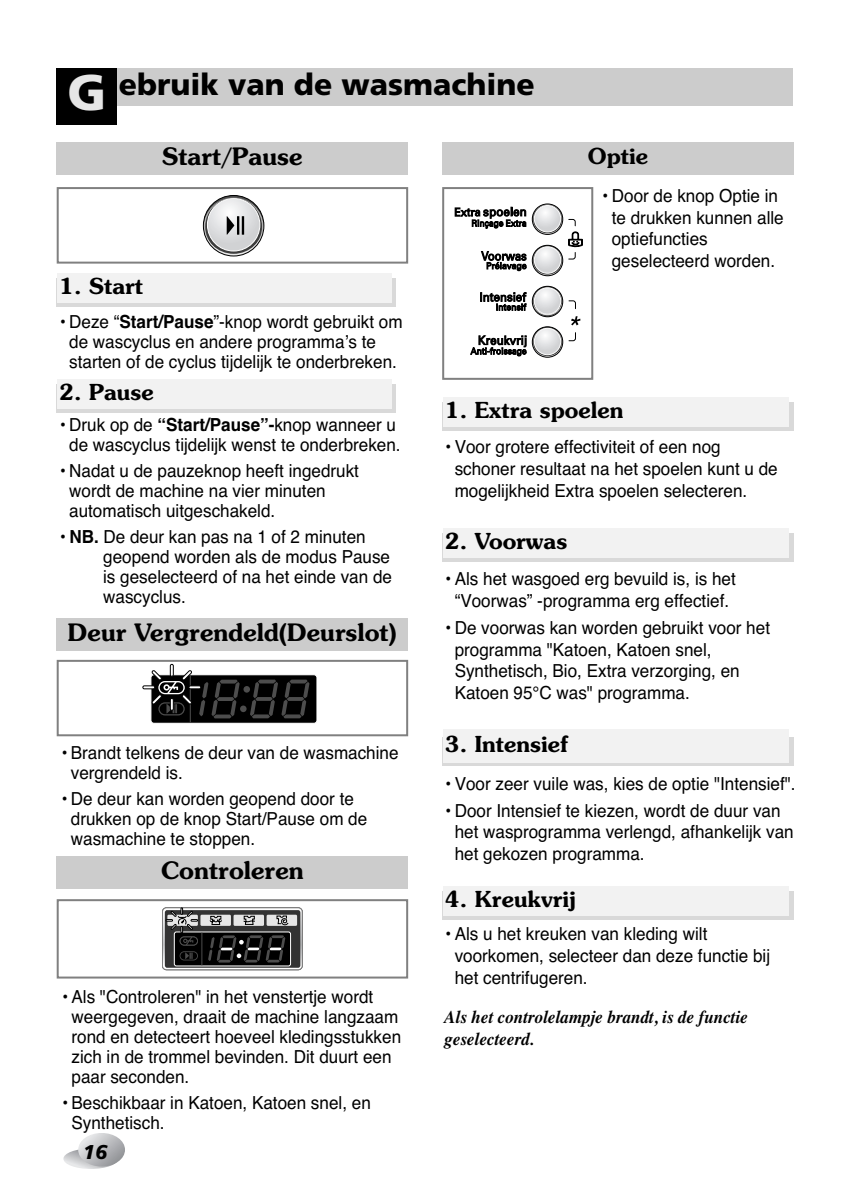
<style>
.page{position:relative;width:850px;height:1190px;background:#fff}
.page>*{position:absolute;margin:0;border:0;box-sizing:border-box;transform-origin:0 0}
.t1{font:900 30px "Frutiger";color:#000}
.t2{font:600 24px "Souvenir";color:#000}
.t3{font:600 22px "Souvenir";color:#000}
.t4{font:italic 900 20px "Frutiger";color:#000}
.t5{font:18px/20px "Helvetica";color:#000;scale:.95 1}
.t6{font:italic 700 18px/21.6px "Times";color:#000;scale:.95 1}
.s1{font-size:50px;color:#e6e6e6}
.s2{font-weight:700}
</style>
<div class="page">
<svg style="left:63px;top:1149px;width:55px;height:20px"></svg>
<svg style="left:78px;top:1134px;width:47px;height:33px"></svg>
<div style="left:57px;top:68px;width:736px;height:37px;background:#ccc"></div>
<div style="left:57px;top:68px;width:60px;height:57px;background:#000"></div>
<div style="left:442px;top:142px;width:352px;height:33px;background:#ccc"></div>
<div style="left:442px;top:533px;width:352px;height:29px;background:linear-gradient(to right,#e6e6e6,#e5e5e5)"></div>
<div style="left:443px;top:528px;width:346px;height:29px;background:#f2f2f2"></div>
<div style="left:442px;top:737px;width:352px;height:29px;background:linear-gradient(to right,#d9d9d9,#d9d9d9)"></div>
<div style="left:443px;top:729px;width:346px;height:33px;background:#f2f2f2"></div>
<div style="left:442px;top:891px;width:352px;height:29px;background:#d9d9d9"></div>
<div style="left:443px;top:886px;width:346px;height:30px;background:#f2f2f2"></div>
<div style="left:442px;top:402px;width:352px;height:29px;background:linear-gradient(to right,#e6e6e6,#e5e5e5)"></div>
<div style="left:443px;top:397px;width:346px;height:29px;background:#f2f2f2"></div>
<div style="left:532px;top:204px;width:31px;height:31px;border:1px solid #000;border-radius:50%"></div>
<svg style="left:532px;top:205px;width:51px;height:71px"></svg>
<svg style="left:480px;top:292px;width:46px;height:19px"></svg>
<svg style="left:481px;top:251px;width:45px;height:20px"></svg>
<svg style="left:470px;top:336px;width:56px;height:20px"></svg>
<svg style="left:532px;top:286px;width:48px;height:71px"></svg>
<svg style="left:455px;top:207px;width:71px;height:21px"></svg>
<div style="left:442px;top:187px;width:151px;height:193px;border:2px solid #808080"></div>
<div style="left:57px;top:142px;width:351px;height:33px;background:#ccc"></div>
<div style="left:57px;top:278px;width:339px;height:29px;background:#d9d9d9"></div>
<div style="left:57px;top:273px;width:335px;height:30px;background:#f2f2f2"></div>
<div style="left:57px;top:384px;width:339px;height:29px;background:#d9d9d9"></div>
<div style="left:57px;top:379px;width:335px;height:30px;background:#f2f2f2"></div>
<div style="left:57px;top:618px;width:351px;height:33px;background:#ccc"></div>
<div style="left:57px;top:856px;width:351px;height:33px;background:#ccc"></div>
<svg style="left:203px;top:195px;width:61px;height:61px"></svg>
<div style="left:57px;top:187px;width:351px;height:77px;border:2px solid #808080"></div>
<div style="left:150px;top:674px;width:168px;height:50px;background:#000;border:1px solid #fff;border-radius:3px"></div>
<hr style="left:190px;top:676px;width:1px;height:47px;background:#4d4d4d">
<div style="left:244px;top:686px;width:6px;height:7px;background:#4d4d4d;border-radius:50%"></div>
<div style="left:240px;top:706px;width:7px;height:6px;background:#4d4d4d;border-radius:50%"></div>
<svg style="left:250px;top:680px;width:59px;height:38px"></svg>
<svg style="left:170px;top:664px;width:4px;height:13px"></svg>
<svg style="left:143px;top:670px;width:97px;height:48px"></svg>
<div style="left:57px;top:660px;width:351px;height:76px;border:2px solid #808080"></div>
<svg style="left:163px;top:908px;width:139px;height:62px"></svg>
<div style="left:162px;top:907px;width:141px;height:63px;border:1px solid #808080;border-radius:4px"></div>
<svg style="left:165px;top:910px;width:135px;height:58px;background:#454545"></svg>
<div style="left:174px;top:932px;width:117px;height:34px;background:#000;border:1px solid #fff;border-radius:2px"></div>
<hr style="left:202px;top:933px;width:1px;height:32px;background:#4d4d4d">
<svg style="left:208px;top:935px;width:77px;height:28px"></svg>
<div style="left:200px;top:915px;width:31px;height:11px;background:#e6e6e6"></div>
<div style="left:267px;top:915px;width:30px;height:11px;background:#e6e6e6"></div>
<svg style="left:209px;top:915px;width:80px;height:11px"></svg>
<svg style="left:166px;top:908px;width:32px;height:52px"></svg>
<div style="left:57px;top:899px;width:351px;height:80px;border:2px solid #808080"></div>
<h1 class="t1" style="left:67px;top:72px;width:469px"><span class="s1">G</span> ebruik van de wasmachine</h1>
<h2 class="t2" style="left:162px;top:147px;width:142px">Start/Pause</h2>
<p class="t3" style="left:59px;top:278px;width:86px">1. Start</p>
<p class="t5" style="left:69px;top:313px;width:352px;text-indent:-11px">• Deze “<span class="s2">Start/Pause</span>”-knop wordt gebruikt om de wascyclus en andere programma’s te starten of de cyclus tijdelijk te onderbreken.</p>
<p class="t3" style="left:588px;top:148px;width:62px">Optie</p>
<p class="t5" style="left:612px;top:187px;width:183px;line-height:21.6px;text-indent:-10px">• Door de knop Optie in te drukken kunnen alle optiefuncties geselecteerd worden.</p>
<p class="t3" style="left:59px;top:383px;width:96px">2. Pause</p>
<p class="t5" style="left:59px;top:417px;width:362px;text-align:center">• Druk op de <span class="s2">“Start/Pause”-</span>knop wanneer u de wascyclus tijdelijk wenst te onderbreken.</p>
<p class="t5" style="left:69px;top:462px;width:307px;text-indent:-10px">• Nadat u de pauzeknop heeft ingedrukt wordt de machine na vier minuten automatisch uitgeschakeld.</p>
<p class="t5" style="left:103px;top:528px;width:306px;text-indent:-45px">• <span class="s2">NB.</span> De deur kan pas na 1 of 2 minuten geopend worden als de modus Pause is geselecteerd of na het einde van de wascyclus.</p>
<h2 class="t2" style="left:68px;top:623px;width:330px">Deur Vergrendeld(Deurslot)</h2>
<p class="t5" style="left:71px;top:745px;width:347px;text-indent:-10px">• Brandt telkens de deur van de wasmachine vergrendeld is.</p>
<p class="t5" style="left:71px;top:790px;width:314px;text-indent:-10px">• De deur kan worden geopend door te drukken op de knop Start/Pause om de wasmachine te stoppen.</p>
<h2 class="t2" style="left:161px;top:861px;width:144px">Controleren</h2>
<p class="t5" style="left:71px;top:989px;width:349px;text-indent:-10px">• Als "Controleren" in het venstertje wordt weergegeven, draait de machine langzaam rond en detecteert hoeveel kledingsstukken zich in de trommel bevinden. Dit duurt een paar seconden.</p>
<p class="t5" style="left:71px;top:1094px;width:317px;text-indent:-10px">• Beschikbaar in Katoen, Katoen snel, en<br>Synthetisch.</p>
<p class="t4" style="left:83px;top:1144px;width:26px">16</p>
<p class="t3" style="left:445px;top:401px;width:180px">1. Extra spoelen</p>
<p class="t5" style="left:455px;top:438px;width:342px;line-height:21.6px;text-indent:-10px">• Voor grotere effectiviteit of een nog schoner resultaat na het spoelen kunt u de mogelijkheid Extra spoelen selecteren.</p>
<p class="t3" style="left:445px;top:532px;width:124px">2. Voorwas</p>
<p class="t5" style="left:444px;top:570px;width:309px;line-height:21.6px;text-align:center">• Als het wasgoed erg bevuild is, is het “Voorwas” -programma erg effectief.</p>
<p class="t5" style="left:455px;top:619px;width:333px;line-height:21.6px;text-indent:-10px">• De voorwas kan worden gebruikt voor het programma "Katoen, Katoen snel, Synthetisch, Bio, Extra verzorging, en Katoen 95°C was" programma.</p>
<p class="t3" style="left:445px;top:735px;width:125px">3. Intensief</p>
<p class="t5" style="left:444px;top:775px;width:371px">• Voor zeer vuile was, kies de optie "Intensief".</p>
<p class="t5" style="left:455px;top:801px;width:358px;line-height:21.6px;text-indent:-10px">• Door Intensief te kiezen, wordt de duur van het wasprogramma verlengd, afhankelijk van het gekozen programma.</p>
<p class="t3" style="left:445px;top:890px;width:132px">4. Kreukvrij</p>
<p class="t5" style="left:455px;top:924px;width:334px;line-height:22px;text-indent:-10px">• Als u het kreuken van kleding wilt voorkomen, selecteer dan deze functie bij het centrifugeren.</p>
<p class="t6" style="left:444px;top:1008px;width:321px">Als het controlelampje brandt, is de functie geselecteerd.</p>
</div>
